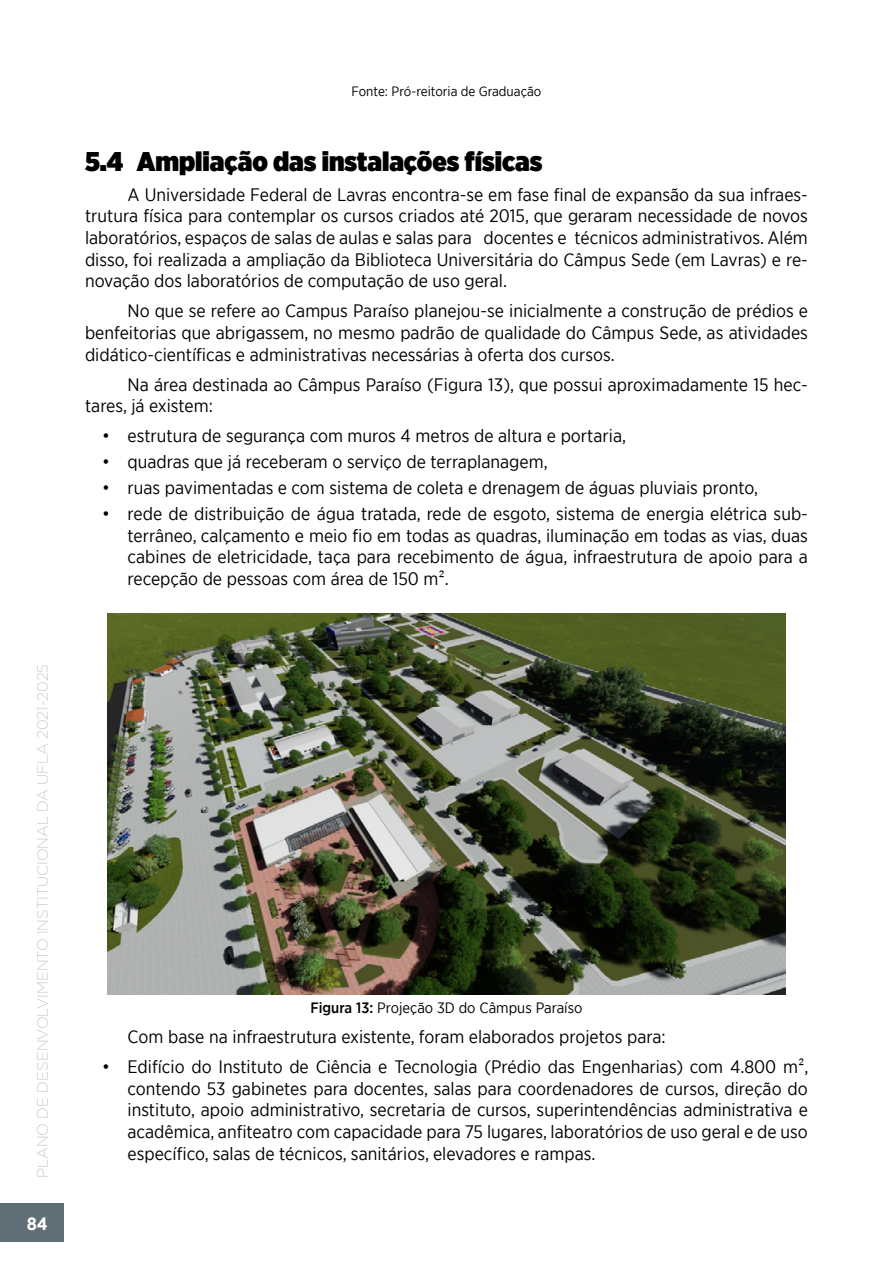
<style>
.page{position:relative;width:893px;height:1263px;background:#fff}
.page>*{position:absolute;margin:0;border:0;box-sizing:border-box;transform-origin:0 0}
.t1{font:900 27px "Gotham Narrow";color:#000}
.t2{font:18px/21.6px "Gotham Narrow";color:#000;text-align:justify}
.t3{font:700 18px "Gotham Narrow";color:#fff}
.t4{font:200 15px "Gotham";color:#aeb8be}
.t5{font:15px "Gotham Narrow";color:#000}
.t6{font:13.5px "Gotham Narrow";color:#000}
.s1{font-weight:500}
</style>
<div class="page">
<div style="left:0;top:1203px;width:64px;height:39px;background:#606e75"></div>
<img style="left:108px;top:614px;width:677px;height:381px">
<p class="t4" style="left:33px;top:1178px;width:516px;rotate:-90deg">PLANO DE DESENVOLVIMENTO INSTITUCIONAL DA UFLA 2021-2025</p>
<p class="t3" style="left:27px;top:1212px;width:23px">84</p>
<p class="t6" style="left:352px;top:83px;width:191px">Fonte: Pró-reitoria de Graduação</p>
<h1 class="t1" style="left:85px;top:143px;width:459px">5.4 Ampliação das instalações físicas</h1>
<p class="t2" style="left:85px;top:183px;width:724px;text-indent:43px">A Universidade Federal de Lavras encontra-se em fase final de expansão da sua infraes&shy;trutura física para contemplar os cursos criados até 2015, que geraram necessidade de novos laboratórios, espaços de salas de aulas e salas para docentes e técnicos administrativos. Além disso, foi realizada a ampliação da Biblioteca Universitária do Câmpus Sede (em Lavras) e re&shy;novação dos laboratórios de computação de uso geral.</p>
<p class="t2" style="left:85px;top:300px;width:724px;text-indent:43px">No que se refere ao Campus Paraíso planejou-se inicialmente a construção de prédios e benfeitorias que abrigassem, no mesmo padrão de qualidade do Câmpus Sede, as atividades didático-científicas e administrativas necessárias à oferta dos cursos.</p>
<p class="t2" style="left:85px;top:373px;width:724px;text-indent:43px">Na área destinada ao Câmpus Paraíso (Figura 13), que possui aproximadamente 15 hec&shy;tares, já existem:</p>
<p class="t2" style="left:102px;top:425px;width:526px">• estrutura de segurança com muros 4 metros de altura e portaria,</p>
<p class="t2" style="left:102px;top:451px;width:447px">• quadras que já receberam o serviço de terraplanagem,</p>
<p class="t2" style="left:102px;top:477px;width:658px">• ruas pavimentadas e com sistema de coleta e drenagem de águas pluviais pronto,</p>
<p class="t2" style="left:128px;top:502px;width:682px;text-indent:-26px">• rede de distribuição de água tratada, rede de esgoto, sistema de energia elétrica sub&shy;terrâneo, calçamento e meio fio em todas as quadras, iluminação em todas as vias, duas cabines de eletricidade, taça para recebimento de água, infraestrutura de apoio para a recepção de pessoas com área de 150 m².</p>
<p class="t5" style="left:311px;top:998px;width:273px"><span class="s1">Figura 13:</span> Projeção 3D do Câmpus Paraíso</p>
<p class="t2" style="left:128px;top:1025px;width:540px">Com base na infraestrutura existente, foram elaborados projetos para:</p>
<p class="t2" style="left:128px;top:1055px;width:682px;text-indent:-26px">• Edifício do Instituto de Ciência e Tecnologia (Prédio das Engenharias) com 4.800 m², contendo 53 gabinetes para docentes, salas para coordenadores de cursos, direção do instituto, apoio administrativo, secretaria de cursos, superintendências administrativa e acadêmica, anfiteatro com capacidade para 75 lugares, laboratórios de uso geral e de uso específico, salas de técnicos, sanitários, elevadores e rampas.</p>
</div>
